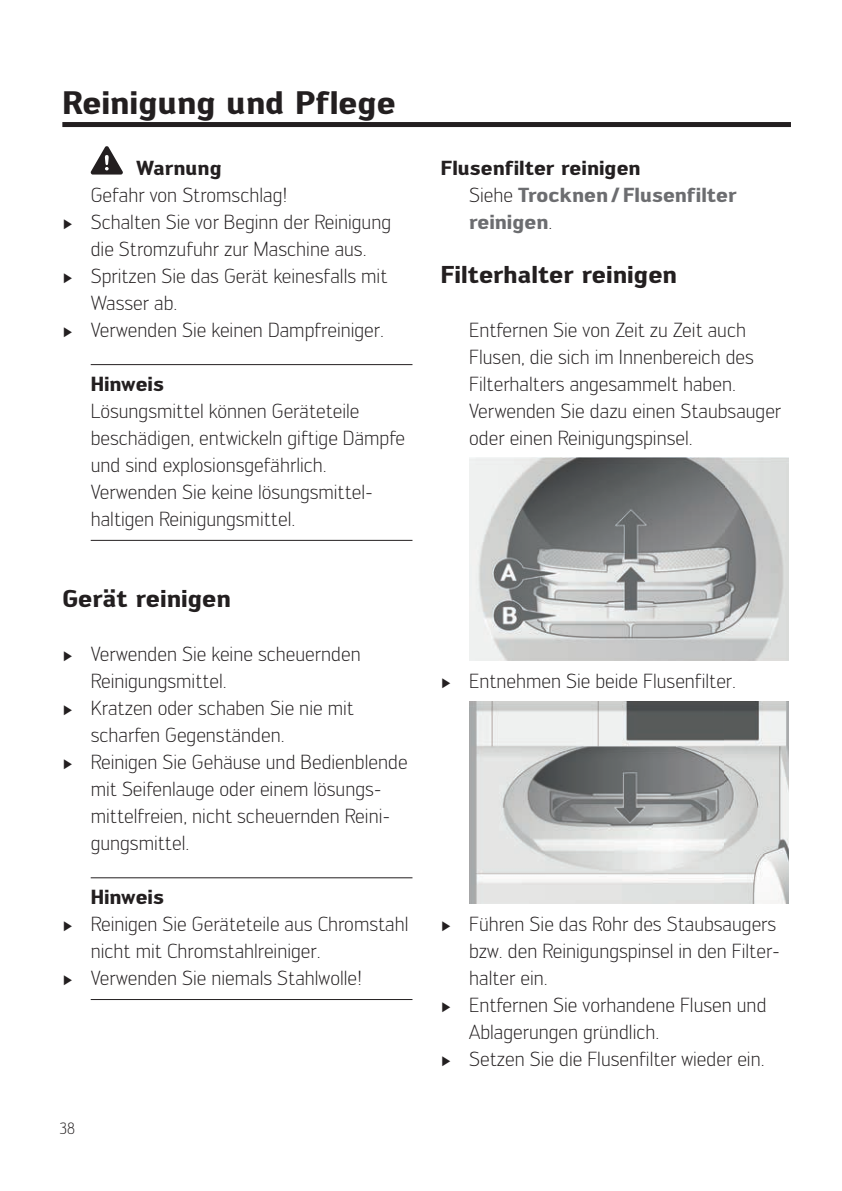
<style>
.page{position:relative;width:842px;height:1191px;background:#fff}
.page>*{position:absolute;margin:0;border:0;box-sizing:border-box;transform-origin:0 0}
.t1{font:700 32px "Engel";color:#231f20}
.t2{font:700 24px "Engel";color:#231f20}
.t3{font:300 20px/27px "Engel";color:#231f20}
.t4{font:700 20px/27px "Engel";color:#6c6d70}
.t5{font:700 20px "Engel";color:#231f20}
.t6{font:300 16px "Engel";color:#231f20}
.s1{font-family:"Century";font-weight:400;font-size:14px}
.s2{color:#231f20}
.s3{font-weight:300;color:#231f20}
</style>
<div class="page">
<div style="left:62px;top:122px;width:729px;height:5px;background:#231f20"></div>
<hr style="left:91px;top:364px;width:321px;height:1px;background:#231f20">
<hr style="left:91px;top:540px;width:321px;height:1px;background:#231f20">
<hr style="left:91px;top:877px;width:321px;height:1px;background:#231f20">
<hr style="left:91px;top:999px;width:321px;height:1px;background:#231f20">
<svg style="left:91px;top:146px;width:32px;height:28px"></svg>
<img style="left:469px;top:458px;width:320px;height:202px">
<img style="left:469px;top:701px;width:320px;height:202px">
<h1 class="t1" style="left:62px;top:83px;width:335px">Reinigung und Pflege</h1>
<p class="t5" style="left:136px;top:155px;width:87px">Warnung</p>
<p class="t3" style="left:91px;top:181px;width:198px">Gefahr von Stromschlag!</p>
<p class="t3" style="left:62px;top:208px;width:330px"><span class="s1">►</span> Schalten Sie vor Beginn der Reinigung</p>
<p class="t3" style="left:91px;top:235px;width:277px">die Stromzufuhr zur Maschine aus.</p>
<p class="t3" style="left:62px;top:262px;width:327px"><span class="s1">►</span> Spritzen Sie das Gerät keinesfalls mit</p>
<p class="t3" style="left:91px;top:289px;width:88px">Wasser ab.</p>
<p class="t3" style="left:62px;top:316px;width:323px"><span class="s1">►</span> Verwenden Sie keinen Dampfreiniger.</p>
<p class="t5" style="left:91px;top:371px;width:75px">Hinweis</p>
<p class="t3" style="left:91px;top:397px;width:316px">Lösungsmittel können Geräteteile beschädigen, entwickeln giftige Dämpfe und sind explosionsgefährlich.<br>Verwenden Sie keine lösungsmittel&shy;haltigen Reinigungsmittel.</p>
<p class="t2" style="left:62px;top:584px;width:170px">Gerät reinigen</p>
<p class="t3" style="left:62px;top:640px;width:300px"><span class="s1">►</span> Verwenden Sie keine scheuernden</p>
<p class="t3" style="left:91px;top:667px;width:138px">Reinigungsmittel.</p>
<p class="t3" style="left:62px;top:694px;width:293px"><span class="s1">►</span> Kratzen oder schaben Sie nie mit</p>
<p class="t3" style="left:91px;top:721px;width:195px">scharfen Gegenständen.</p>
<p class="t3" style="left:62px;top:748px;width:347px"><span class="s1">►</span> Reinigen Sie Gehäuse und Bedienblende</p>
<p class="t3" style="left:91px;top:775px;width:293px">mit Seifenlauge oder einem lösungs-</p>
<p class="t3" style="left:91px;top:802px;width:301px">mittelfreien, nicht scheuernden Reini-</p>
<p class="t3" style="left:91px;top:829px;width:100px">gungsmittel.</p>
<p class="t5" style="left:91px;top:884px;width:75px">Hinweis</p>
<p class="t3" style="left:62px;top:910px;width:348px"><span class="s1">►</span> Reinigen Sie Geräteteile aus Chromstahl</p>
<p class="t3" style="left:91px;top:937px;width:231px">nicht mit Chromstahlreiniger.</p>
<p class="t3" style="left:62px;top:964px;width:301px"><span class="s1">►</span> Verwenden Sie niemals Stahlwolle!</p>
<p class="t6" style="left:60px;top:1119px;width:17px">38</p>
<p class="t4" style="left:469px;top:154px;width:269px;text-indent:-28px"><span class="s2">Flusenfilter reinigen<br></span><span class="s3">Siehe</span> Trocknen / Flusenfilter reinigen<span class="s3">.</span></p>
<p class="t2" style="left:441px;top:260px;width:238px">Filterhalter reinigen</p>
<p class="t3" style="left:469px;top:316px;width:314px">Entfernen Sie von Zeit zu Zeit auch Flusen, die sich im Innenbereich des Filterhalters angesammelt haben.<br>Verwen den Sie dazu einen Staub sauger oder einen Reini gungs pinsel.</p>
<p class="t3" style="left:441px;top:667px;width:297px"><span class="s1">►</span> Entnehmen Sie beide Flusenfilter.</p>
<p class="t3" style="left:441px;top:910px;width:337px"><span class="s1">►</span> Führen Sie das Rohr des Staubsaugers</p>
<p class="t3" style="left:469px;top:937px;width:312px">bzw. den Reinigungs pinsel in den Filter-</p>
<p class="t3" style="left:469px;top:964px;width:80px">halter ein.</p>
<p class="t3" style="left:441px;top:991px;width:327px"><span class="s1">►</span> Entfernen Sie vorhandene Flusen und</p>
<p class="t3" style="left:469px;top:1018px;width:192px">Ablagerungen gründlich.</p>
<p class="t3" style="left:441px;top:1045px;width:325px"><span class="s1">►</span> Setzen Sie die Flusenfilter wieder ein.</p>
</div>
